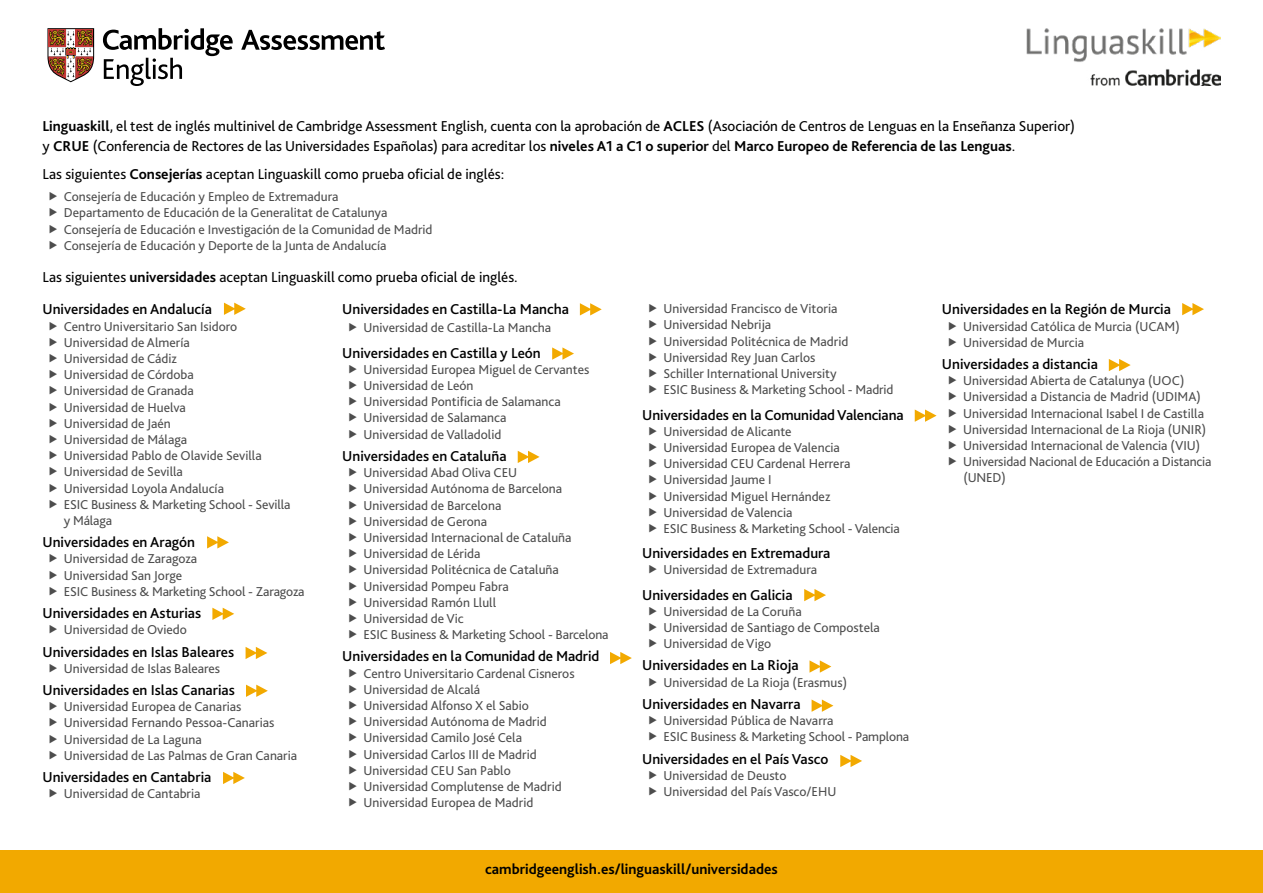
<style>
.page{position:relative;width:1263px;height:893px;background:#fff}
.page>*{position:absolute;margin:0;border:0;box-sizing:border-box;transform-origin:0 0}
.t1{font:500 15px "Bliss Pro";color:#000}
.t2{font:15px/19.5px "Bliss Pro";color:#000}
.t3{font:700 15px "Bliss Pro";color:#000}
.t4{font:13.5px/16.2px "Bliss Pro";color:#4d4d4d}
.s1{font-weight:700}
</style>
<div class="page">
<div style="left:0;top:850px;width:1263px;height:43px;background:#f2a900"></div>
<img style="left:1026px;top:28px;width:195px;height:58px">
<svg style="left:241px;top:30px;width:144px;height:20px"></svg>
<svg style="left:103px;top:28px;width:130px;height:58px"></svg>
<svg style="left:47px;top:28px;width:47px;height:54px"></svg>
<svg style="left:224px;top:303px;width:22px;height:12px"></svg>
<svg style="left:207px;top:536px;width:22px;height:12px"></svg>
<svg style="left:212px;top:608px;width:22px;height:12px"></svg>
<svg style="left:246px;top:647px;width:21px;height:12px"></svg>
<svg style="left:246px;top:685px;width:22px;height:12px"></svg>
<svg style="left:223px;top:772px;width:22px;height:12px"></svg>
<svg style="left:580px;top:303px;width:22px;height:12px"></svg>
<svg style="left:552px;top:347px;width:22px;height:13px"></svg>
<svg style="left:518px;top:451px;width:22px;height:12px"></svg>
<svg style="left:610px;top:652px;width:22px;height:12px"></svg>
<svg style="left:915px;top:409px;width:21px;height:13px"></svg>
<svg style="left:804px;top:589px;width:22px;height:12px"></svg>
<svg style="left:809px;top:660px;width:22px;height:13px"></svg>
<svg style="left:811px;top:699px;width:22px;height:13px"></svg>
<svg style="left:840px;top:755px;width:22px;height:12px"></svg>
<svg style="left:1182px;top:303px;width:22px;height:12px"></svg>
<svg style="left:1109px;top:359px;width:22px;height:12px"></svg>
<p class="t2" style="left:43px;top:116px;width:1034px"><span class="s1">Linguaskill</span>, el test de inglés multinivel de Cambridge Assessment English, cuenta con la aprobación de <span class="s1">ACLES</span> (Asociación de Centros de Lenguas en la Enseñanza Superior) y <span class="s1">CRUE</span> (Conferencia de Rectores de las Universidades Españolas) para acreditar los <span class="s1">niveles A1 a C1 o superior</span> del <span class="s1">Marco Europeo de Referencia de las Lenguas</span>.</p>
<p class="t2" style="left:43px;top:164px;width:463px">Las siguientes <span class="s1">Consejerías</span> aceptan Linguaskill como prueba oficial de inglés:</p>
<p class="t4" style="left:64px;top:189px;width:370px">Consejería de Educación y Empleo de Extremadura<br>Departamento de Educación de la Generalitat de Catalunya Consejería de Educación e Investigación de la Comunidad de Madrid Consejería de Educación y Deporte de la Junta de Andalucía</p>
<p class="t2" style="left:43px;top:268px;width:477px">Las siguientes <span class="s1">universidades</span> aceptan Linguaskill como prueba oficial de inglés.</p>
<p class="t1" style="left:43px;top:300px;width:171px">Universidades en Andalucía</p>
<p class="t4" style="left:64px;top:318px;width:228px">Centro Universitario San Isidoro<br>Universidad de Almería<br>Universidad de Cádiz<br>Universidad de Córdoba<br>Universidad de Granada<br>Universidad de Huelva<br>Universidad de Jaén<br>Universidad de Málaga<br>Universidad Pablo de Olavide Sevilla<br>Universidad de Sevilla<br>Universidad Loyola Andalucía<br>ESIC Business &amp; Marketing School - Sevilla y Málaga</p>
<p class="t1" style="left:43px;top:533px;width:154px">Universidades en Aragón</p>
<p class="t4" style="left:64px;top:551px;width:242px">Universidad de Zaragoza<br>Universidad San Jorge<br>ESIC Business &amp; Marketing School - Zaragoza</p>
<p class="t1" style="left:43px;top:604px;width:160px">Universidades en Asturias</p>
<p class="t4" style="left:64px;top:622px;width:125px">Universidad de Oviedo</p>
<p class="t1" style="left:43px;top:642px;width:193px">Universidades en Islas Baleares</p>
<p class="t4" style="left:64px;top:660px;width:158px">Universidad de Islas Baleares</p>
<p class="t1" style="left:43px;top:681px;width:194px">Universidades en Islas Canarias</p>
<p class="t4" style="left:64px;top:699px;width:235px">Universidad Europea de Canarias Universidad Fernando Pessoa-Canarias Universidad de La Laguna<br>Universidad de Las Palmas de Gran Canaria</p>
<p class="t1" style="left:43px;top:768px;width:170px">Universidades en Cantabria</p>
<p class="t4" style="left:64px;top:786px;width:138px">Universidad de Cantabria</p>
<p class="t1" style="left:342px;top:300px;width:228px">Universidades en Castilla-La Mancha</p>
<p class="t4" style="left:364px;top:320px;width:189px">Universidad de Castilla-La Mancha</p>
<p class="t1" style="left:342px;top:343px;width:200px">Universidades en Castilla y León</p>
<p class="t4" style="left:364px;top:361px;width:227px">Universidad Europea Miguel de Cervantes<br>Universidad de León<br>Universidad Pontificia de Salamanca<br>Universidad de Salamanca<br>Universidad de Valladolid</p>
<p class="t1" style="left:342px;top:447px;width:166px">Universidades en Cataluña</p>
<p class="t4" style="left:364px;top:464px;width:247px">Universidad Abad Oliva CEU<br>Universidad Autónoma de Barcelona<br>Universidad de Barcelona<br>Universidad de Gerona<br>Universidad Internacional de Cataluña<br>Universidad de Lérida<br>Universidad Politécnica de Cataluña<br>Universidad Pompeu Fabra<br>Universidad Ramón Llull<br>Universidad de Vic<br>ESIC Business &amp; Marketing School - Barcelona</p>
<p class="t1" style="left:342px;top:647px;width:258px">Universidades en la Comunidad de Madrid</p>
<p class="t4" style="left:364px;top:665px;width:213px">Centro Universitario Cardenal Cisneros<br>Universidad de Alcalá<br>Universidad Alfonso X el Sabio<br>Universidad Autónoma de Madrid<br>Universidad Camilo José Cela<br>Universidad Carlos III de Madrid<br>Universidad CEU San Pablo<br>Universidad Complutense de Madrid<br>Universidad Europea de Madrid</p>
<p class="t4" style="left:663px;top:301px;width:232px">Universidad Francisco de Vitoria<br>Universidad Nebrija<br>Universidad Politécnica de Madrid<br>Universidad Rey Juan Carlos<br>Schiller International University<br>ESIC Business &amp; Marketing School - Madrid</p>
<p class="t1" style="left:642px;top:405px;width:263px">Universidades en la Comunidad Valenciana</p>
<p class="t4" style="left:663px;top:423px;width:238px">Universidad de Alicante<br>Universidad Europea de Valencia<br>Universidad CEU Cardenal Herrera<br>Universidad Jaume I<br>Universidad Miguel Hernández<br>Universidad de Valencia<br>ESIC Business &amp; Marketing School - Valencia</p>
<p class="t1" style="left:642px;top:544px;width:190px">Universidades en Extremadura</p>
<p class="t4" style="left:663px;top:562px;width:155px">Universidad de Extremadura</p>
<p class="t1" style="left:642px;top:585px;width:152px">Universidades en Galicia</p>
<p class="t4" style="left:663px;top:603px;width:218px">Universidad de La Coruña<br>Universidad de Santiago de Compostela<br>Universidad de Vigo</p>
<p class="t1" style="left:642px;top:656px;width:158px">Universidades en La Rioja</p>
<p class="t4" style="left:663px;top:674px;width:185px">Universidad de La Rioja (Erasmus)</p>
<p class="t1" style="left:642px;top:695px;width:160px">Universidades en Navarra</p>
<p class="t4" style="left:663px;top:712px;width:247px">Universidad Pública de Navarra<br>ESIC Business &amp; Marketing School - Pamplona</p>
<p class="t1" style="left:642px;top:749px;width:188px">Universidades en el País Vasco</p>
<p class="t4" style="left:663px;top:767px;width:174px">Universidad de Deusto<br>Universidad del País Vasco/EHU</p>
<p class="t3" style="left:485px;top:859px;width:294px">cambridgeenglish.es/linguaskill/universidades</p>
<p class="t1" style="left:942px;top:300px;width:231px">Universidades en la Región de Murcia</p>
<p class="t4" style="left:963px;top:318px;width:218px">Universidad Católica de Murcia (UCAM)<br>Universidad de Murcia</p>
<p class="t1" style="left:942px;top:355px;width:157px">Universidades a distancia</p>
<p class="t4" style="left:963px;top:373px;width:250px">Universidad Abierta de Catalunya (UOC)<br>Universidad a Distancia de Madrid (UDIMA)<br>Universidad Internacional Isabel I de Castilla Universidad Internacional de La Rioja (UNIR)<br>Universidad Internacional de Valencia (VIU)<br>Universidad Nacional de Educación a Distancia (UNED)</p>
</div>
